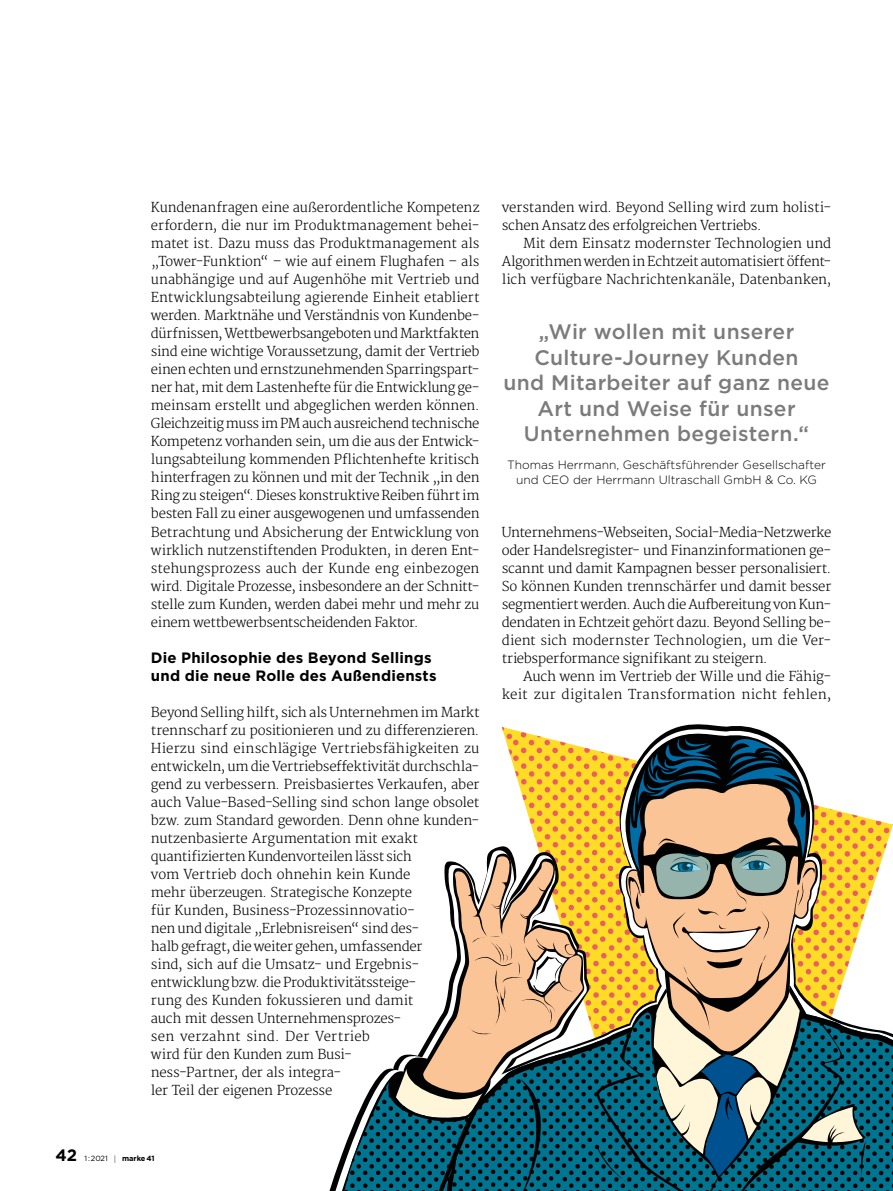
<style>
.page{position:relative;width:893px;height:1191px;background:#fff}
.page>*{position:absolute;margin:0;border:0;box-sizing:border-box;transform-origin:0 0}
.t1{font:500 21px/25.5px "Gotham";letter-spacing:.015em;color:#7c7b7b;text-align:center}
.t2{font:700 15px/18px "Gotham";letter-spacing:.01em;color:#000}
.t3{font:300 13.35px/18px "Merriweather";letter-spacing:-.015em;color:#000}
.t4{font:300 12px/15px "Gotham";color:#000;text-align:center}
.t5{font:700 7.5px "Gotham";color:#000}
.s1{font-size:16.5px}
.s2{font-weight:400}
.s3{font-family:"Caecilia LT Std";font-weight:300}
</style>
<div class="page">
<svg style="left:331px;top:724px;width:562px;height:467px"></svg>
<svg style="left:627px;top:975px;width:188px;height:10px;background:#d8ad6b"></svg>
<svg style="left:396px;top:853px;width:190px;height:132px"></svg>
<svg style="left:338px;top:985px;width:555px;height:206px"></svg>
<svg style="left:344px;top:989px;width:549px;height:202px;background:#628989"></svg>
<svg style="left:623px;top:726px;width:194px;height:249px;background:#a19179"></svg>
<p class="t3" style="left:151px;top:199px;width:330px">Kundenanfragen eine außerordentliche Kompetenz erfordern, die nur im Produktmanagement behei&shy;matet ist. Dazu muss das Produktmanagement als „Tower-Funktion“ – wie auf einem Flughafen – als unabhängige und auf Augenhöhe mit Vertrieb und Entwicklungsabteilung agierende Einheit etabliert werden. Marktnähe und Verständnis von Kundenbe&shy;dürfnissen, Wettbewerbsangeboten und Marktfakten sind eine wichtige Voraussetzung, damit der Vertrieb einen echten und ernstzunehmenden Sparringspart&shy;ner hat, mit dem Lastenhefte für die Entwicklung ge&shy;meinsam erstellt und abgeglichen werden können.<br>Gleichzeitig muss im PM auch ausreichend technische Kompetenz vorhanden sein, um die aus der Entwick&shy;lungsabteilung kommenden Pflichtenhefte kritisch hinterfragen zu können und mit der Technik „in den Ring zu steigen“. Dieses konstruktive Reiben führt im besten Fall zu einer ausgewogenen und umfassenden Betrachtung und Absicherung der Entwicklung von wirklich nutzenstiftenden Produkten, in deren Ent&shy;stehungsprozess auch der Kunde eng einbezogen wird. Digitale Prozesse, insbesondere an der Schnitt&shy;stelle zum Kunden, werden dabei mehr und mehr zu einem wettbewerbsentscheidenden Faktor.</p>
<p class="t2" style="left:151px;top:648px;width:287px">Die Philosophie des Beyond Sellings und die neue Rolle des Außendiensts</p>
<p class="t3" style="left:151px;top:703px;width:330px">Beyond Selling hilft, sich als Unternehmen im Markt trennscharf zu positionieren und zu differenzieren.<br>Hierzu sind einschlägige Vertriebsfähigkeiten zu entwickeln, um die Vertriebseffektivität durchschla&shy;gend zu verbessern. Preisbasiertes Verkaufen, aber auch Value-Based-Selling sind schon lange obsolet bzw. zum Standard geworden. Denn ohne kunden&shy;nutzenbasierte Argumentation mit exakt quantifizierten Kundenvorteilen lässt sich<br>vom Vertrieb doch ohnehin kein Kunde<br>mehr überzeugen. Strategische Konzepte<br>für Kunden, Business-Prozessinnovatio-<br>nen und digitale „Erlebnisreisen“ sind des-<br>halb gefragt, die weiter gehen, umfassender<br>sind, sich auf die Umsatz- und Ergebnis&shy;entwicklung bzw. die Produktivitätssteige-<br>rung des Kunden fokussieren und damit<br>auch mit dessen Unternehmensprozes-<br>sen verzahnt sind. Der Vertrieb<br>wird für den Kunden zum Busi-<br>ness-Partner, der als integra-<br>ler Teil der eigenen Prozesse</p>
<p class="t5" style="left:56px;top:1154px;width:101px"><span class="s1">42</span> <span class="s2">1:2021</span> <span class="s3">|</span> marke41</p>
<p class="t3" style="left:502px;top:199px;width:331px">verstanden wird. Beyond Selling wird zum holisti&shy;schen Ansatz des erfolgreichen Vertriebs.</p>
<p class="t3" style="left:502px;top:235px;width:331px;text-align:justify;text-indent:21px">Mit dem Einsatz modernster Technologien und Algorithmen werden in Echtzeit automatisiert öffent&shy;lich verfügbare Nachrichtenkanäle, Datenbanken,</p>
<h1 class="t1" style="left:503px;top:319px;width:327px">„Wir wollen mit unserer<br>Culture-Journey Kunden<br>und Mitarbeiter auf ganz neue<br>Art und Weise für unser<br>Unternehmen begeistern.“</h1>
<p class="t4" style="left:507px;top:457px;width:320px">Thomas Herrmann, Geschäftsführender Gesellschafter und CEO der Herrmann Ultraschall GmbH &amp; Co. KG</p>
<p class="t3" style="left:502px;top:523px;width:331px;text-align:justify">Unternehmens-Webseiten, Social-Media-Netzwerke oder Handelsregister- und Finanzinformationen ge&shy;scannt und damit Kampagnen besser personalisiert.<br>So können Kunden trennschärfer und damit besser segmentiert werden. Auch die Aufbereitung von Kun&shy;dendaten in Echtzeit gehört dazu. Beyond Selling be&shy;dient sich modernster Technologien, um die Ver&shy;triebsperformance signifikant zu steigern.</p>
<p class="t3" style="left:502px;top:667px;width:331px;text-align:right">Auch wenn im Vertrieb der Wille und die Fähig&shy;keit zur digitalen Transformation nicht fehlen,</p>
</div>
